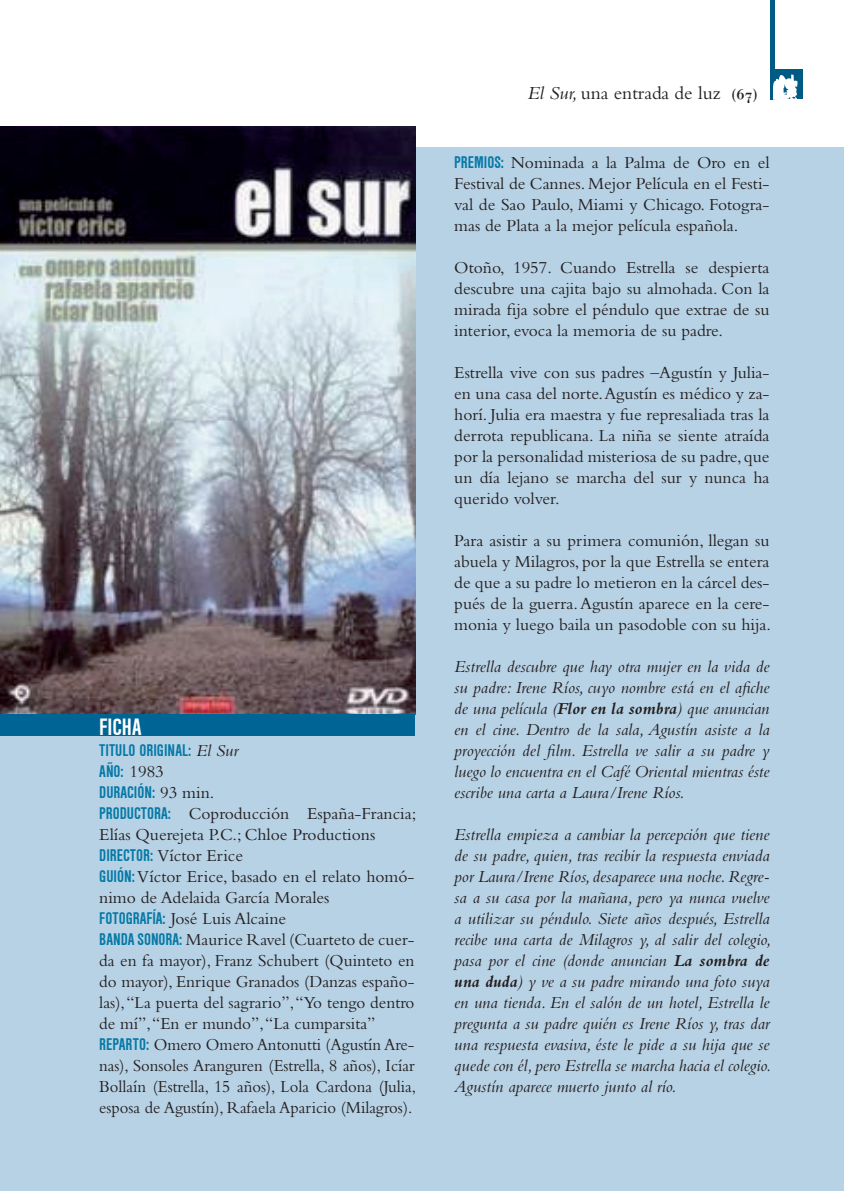
<style>
.page{position:relative;width:844px;height:1191px;background:#fff}
.page>*{position:absolute;margin:0;border:0;box-sizing:border-box;transform-origin:0 0}
.t1{font:700 condensed 24.5px "Nimbus San D";color:#fff}
.t2{font:19.25px "Bembo";color:#231f20}
.t3{font:17.5px/21px "Bembo";color:#231f20;text-align:justify}
.t4{font:italic 17.5px/21px "Bembo";color:#231f20;text-align:justify}
.t5{font:700 condensed 17.5px/21px "Nimbus San D";color:#0479a6}
.s1{font-family:"Bembo";font-weight:400;font-style:italic;font-stretch:normal;color:#231f20}
.s2{font-family:"Bembo";font-weight:400;font-stretch:normal;color:#231f20}
.s3{font-family:"Nimbus San D";font-weight:700;font-stretch:condensed;color:#0479a6}
.s4{font-style:italic}
.s5{font-family:"Katrina";font-size:15.75px}
.s6{font-weight:700}
</style>
<div class="page">
<div style="left:0;top:147px;width:843px;height:1044px;background:#b8d2e5"></div>
<img style="left:0;top:126px;width:415px;height:588px">
<div style="left:0;top:714px;width:414px;height:21px;background:#006494"></div>
<hr style="left:0;top:147px;width:1px;height:504px;background:#b8d2e5">
<div style="left:772px;top:69px;width:30px;height:30px;background:#005b84"></div>
<div style="left:769px;top:0;width:5px;height:99px;background:#005b84"></div>
<svg style="left:773px;top:75px;width:24px;height:24px"></svg>
<h1 class="t1" style="left:99px;top:714px;width:44px">FICHA</h1>
<p class="t5" style="left:99px;top:740px;width:140px">TITULO ORIGINAL: <span class="s1">El Sur<br></span>AÑO: <span class="s2">1983<br></span>DURACIÓN: <span class="s2">93 min.</span></p>
<p class="t3" style="left:99px;top:803px;width:318px;text-align:left"><span class="s3">PRODUCTORA:</span> Coproducción España-Francia; Elías Querejeta P.C.; Chloe Productions <span class="s3">DIRECTOR:</span> Víctor Erice<br><span class="s3">GUIÓN:</span> Víctor Erice, basado en el relato homó&shy;nimo de Adelaida García Morales<br><span class="s3">FOTOGRAFÍA:</span> José Luis Alcaine<br><span class="s3">BANDA SONORA:</span> Maurice Ravel (Cuarteto de cuer&shy;da en fa mayor), Franz Schubert (Quinteto en do mayor), Enrique Granados (Danzas españo&shy;las), “La puerta del sagrario”, “Yo tengo dentro de mí”, “En er mundo”, “La cumparsita” <span class="s3">REPARTO:</span> Omero Omero Antonutti (Agustín Are&shy;nas), Sonsoles Aranguren (Estrella, 8 años), Icíar Bollaín (Estrella, 15 años), Lola Cardona (Julia, esposa de Agustín), Rafaela Aparicio (Milagros).</p>
<p class="t2" style="left:527px;top:82px;width:231px"><span class="s4">El Sur,</span> una entrada de luz <span class="s5">(67)</span></p>
<p class="t3" style="left:454px;top:152px;width:317px"><span class="s3">PREMIOS:</span> Nominada a la Palma de Oro en el Festival de Cannes. Mejor Película en el Festi&shy;val de Sao Paulo, Miami y Chicago. Fotogra&shy;mas de Plata a la mejor película española.</p>
<p class="t3" style="left:454px;top:257px;width:317px">Otoño, 1957. Cuando Estrella se despierta descubre una cajita bajo su almohada. Con la mirada fija sobre el péndulo que extrae de su interior, evoca la memoria de su padre.</p>
<p class="t3" style="left:454px;top:362px;width:317px">Estrella vive con sus padres –Agustín y Julia&shy;en una casa del norte. Agustín es médico y za&shy;horí. Julia era maestra y fue represaliada tras la derrota republicana. La niña se siente atraída por la personalidad misteriosa de su padre, que un día lejano se marcha del sur y nunca ha querido volver.</p>
<p class="t3" style="left:454px;top:530px;width:318px">Para asistir a su primera comunión, llegan su abuela y Milagros, por la que Estrella se entera de que a su padre lo metieron en la cárcel des&shy;pués de la guerra. Agustín aparece en la cere&shy;monia y luego baila un pasodoble con su hija.</p>
<p class="t4" style="left:454px;top:656px;width:317px">Estrella descubre que hay otra mujer en la vida de su padre: Irene Ríos, cuyo nombre está en el afiche de una película (<span class="s6">Flor en la sombra</span>) que anuncian en el cine. Dentro de la sala, Agustín asiste a la proyección del film. Estrella ve salir a su padre y luego lo encuentra en el Café Oriental mientras éste escribe una carta a Laura/Irene Ríos.</p>
<p class="t4" style="left:454px;top:824px;width:318px">Estrella empieza a cambiar la percepción que tiene de su padre, quien, tras recibir la respuesta enviada por Laura/Irene Ríos, desaparece una noche. Regre&shy;sa a su casa por la mañana, pero ya nunca vuelve a utilizar su péndulo. Siete años después, Estrella recibe una carta de Milagros y, al salir del colegio, pasa por el cine (donde anuncian <span class="s6">La sombra de una duda</span>) y ve a su padre mirando una foto suya en una tienda. En el salón de un hotel, Estrella le pregunta a su padre quién es Irene Ríos y, tras dar una respuesta evasiva, éste le pide a su hija que se quede con él, pero Estrella se marcha hacia el colegio.<br>Agustín aparece muerto junto al río.</p>
</div>
